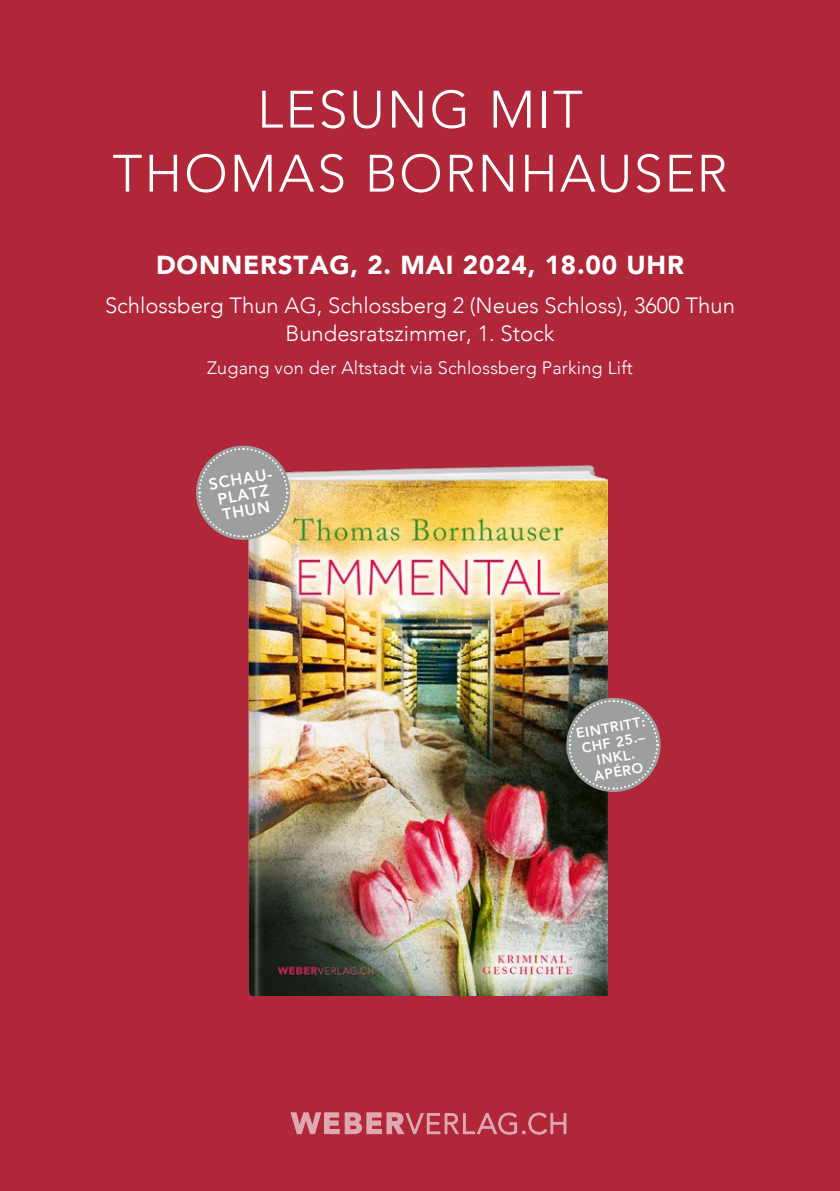
<style>
.page{position:relative;width:840px;height:1191px;background:#fff}
.page>*{position:absolute;margin:0;border:0;box-sizing:border-box;transform-origin:0 0}
.t1{font:300 52px/64px "Avenir";letter-spacing:.04em;color:#fff;text-align:center}
.t2{font:900 26px "Avenir";letter-spacing:.03em;color:#fff}
.t3{font:300 22px/28px "Avenir";color:#fff;text-align:center}
.t4{font:300 18px "Avenir";letter-spacing:.01em;color:#fff}
.t5{font:800 16px/16px "Avenir";color:#fff;text-align:center}
.t6{font:800 14px/15px "Avenir";color:#fff;text-align:center}
</style>
<div class="page">
<div style="left:0;top:0;width:839px;height:1191px;background:#b0273a"></div>
<img style="left:248px;top:465px;width:359px;height:530px">
<svg style="left:567px;top:699px;width:91px;height:91px;background:#958b8c"></svg>
<svg style="left:197px;top:447px;width:92px;height:91px;background:#a59292"></svg>
<svg style="left:291px;top:1112px;width:48px;height:21px"></svg>
<svg style="left:345px;top:1112px;width:171px;height:22px"></svg>
<svg style="left:522px;top:1112px;width:43px;height:22px"></svg>
<h1 class="t1" style="left:112px;top:78px;width:616px">LESUNG MIT<br>THOMAS BORNHAUSER</h1>
<p class="t2" style="left:156px;top:242px;width:529px">DONNERSTAG, 2. MAI 2024, 18.00 UHR</p>
<p class="t3" style="left:105px;top:291px;width:631px">Schlossberg Thun AG, Schlossberg 2 (Neues Schloss), 3600 Thun<br>Bundesratszimmer, 1. Stock</p>
<p class="t4" style="left:207px;top:357px;width:427px">Zugang von der Altstadt via Schlossberg Parking Lift</p>
<p class="t5" style="left:207px;top:476px;width:69px;rotate:-10deg">SCHAU-<br>PLATZ<br>THUN</p>
<p class="t6" style="left:574px;top:726px;width:72px;rotate:-10deg">EINTRITT:<br>CHF 25.–<br>INKL.<br>APÉRO</p>
</div>
